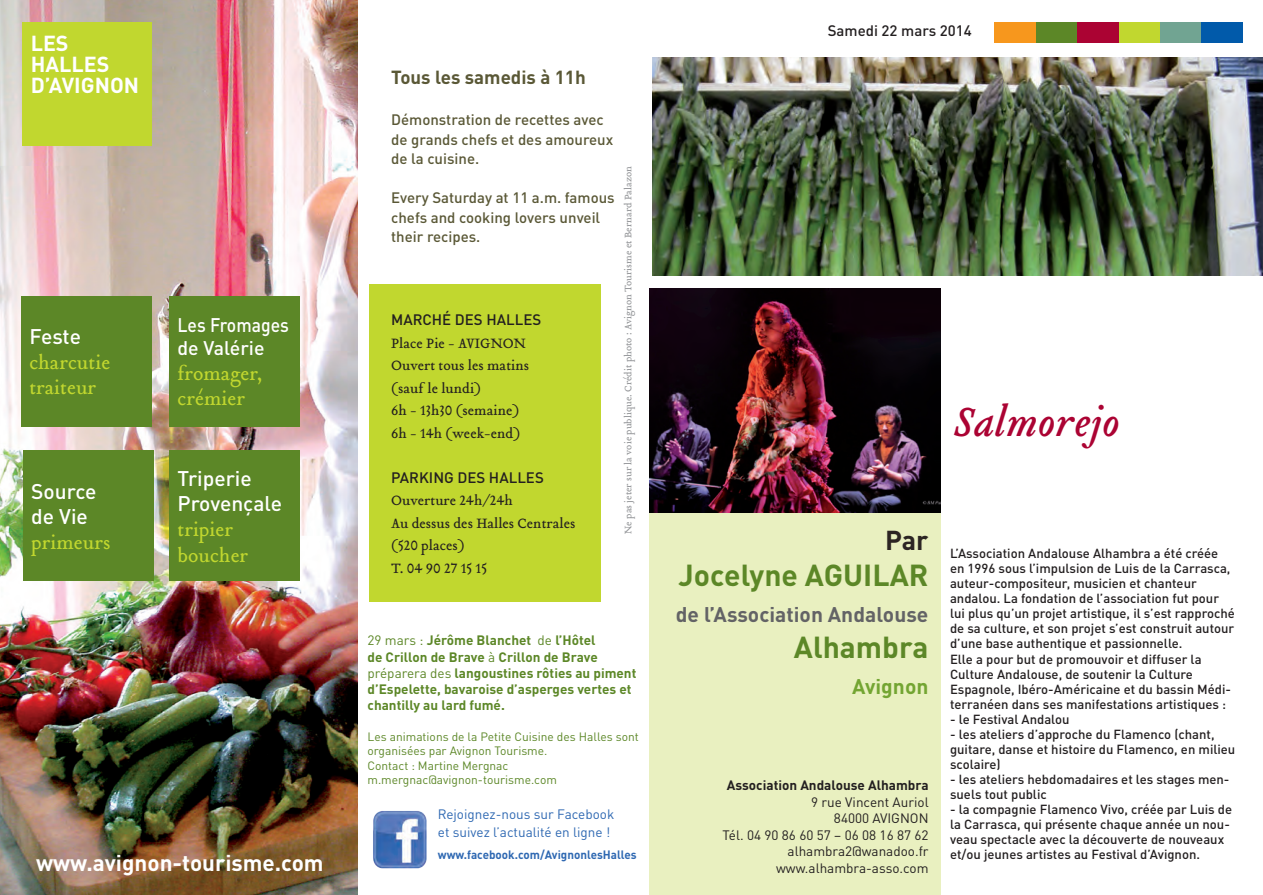
<style>
.page{position:relative;width:1263px;height:895px;background:#fff}
.page>*{position:absolute;margin:0;border:0;box-sizing:border-box;transform-origin:0 0}
.t1{font:italic 45px "Tribute";color:#ab0333}
.t2{font:700 30px "DIN Pro";color:#5c8727}
.t3{font:700 27px "DIN Pro";color:#2c2523}
.t4{font:700 22.5px "DIN Pro";color:#fff}
.t5{font:700 21.45px/21.1px "DIN Pro";color:#fff}
.t6{font:21px/25.2px "Tribute Roman";color:#c1d72f}
.t7{font:500 21px/25.2px "DIN Pro";color:#fff}
.t8{font:700 21px "DIN Pro";color:#636366}
.t9{font:700 21px "DIN Pro";color:#73a532}
.t10{font:500 19.5px/23.4px "DIN Pro";color:#fff;scale:.9 1}
.t11{font:700 18.75px "DIN Pro";color:#5a5836}
.t12{font:15px/22.5px "Tribute Roman";color:#231f20}
.t13{font:500 15px/19.5px "DIN Pro";color:#5a5836}
.t14{font:500 15px "DIN Pro";color:#231f20}
.t15{font:700 13.5px/16.2px "DIN Pro";color:#5c8727}
.t16{font:13.5px/16.5px "DIN Pro";color:#231f20;text-align:right}
.t17{font:13.5px/18px "DIN Pro";color:#2e68b2}
.t18{font:700 13.5px "DIN Pro";color:#231f20}
.t19{font:500 13.05px/15px "DIN Pro";color:#231f20}
.t20{font:12px/14.4px "DIN Pro";color:#5c8727}
.t21{font:700 12px "DIN Pro";color:#2e68b2}
.t22{font:10.5px "Tribute Roman";color:#939598}
.s1{font-weight:400}
</style>
<div class="page">
<img style="left:0;top:0;width:357px;height:895px">
<div style="left:23px;top:23px;width:129px;height:123px;background:#c1d72f"></div>
<div style="left:1119px;top:22px;width:41px;height:21px;background:#c1d72f"></div>
<div style="left:1160px;top:22px;width:41px;height:21px;background:#71a492"></div>
<div style="left:1036px;top:22px;width:41px;height:21px;background:#5c8727"></div>
<div style="left:995px;top:22px;width:41px;height:21px;background:#f7971d"></div>
<div style="left:1077px;top:22px;width:42px;height:21px;background:#ab0333"></div>
<div style="left:1201px;top:22px;width:42px;height:21px;background:#015aaa"></div>
<div style="left:650px;top:513px;width:291px;height:382px;background:#e9f0c0"></div>
<div style="left:370px;top:285px;width:231px;height:317px;background:#c1d72f"></div>
<div style="left:21px;top:296px;width:131px;height:130px;background:#5c8727"></div>
<img style="left:650px;top:288px;width:290px;height:224px">
<img style="left:652px;top:58px;width:611px;height:218px">
<div style="left:169px;top:296px;width:131px;height:130px;background:#5c8727"></div>
<img style="left:373px;top:810px;width:54px;height:59px">
<div style="left:23px;top:450px;width:130px;height:131px;background:#5c8727"></div>
<div style="left:169px;top:450px;width:131px;height:131px;background:#5c8727"></div>
<h3 class="t5" style="left:31px;top:30px;width:110px">LES<br>HALLES<br>D’AVIGNON</h3>
<h3 class="t7" style="left:29px;top:321px;width:53px">Feste</h3>
<h3 class="t6" style="left:29px;top:350px;width:82px">charcutie traiteur</h3>
<h3 class="t7" style="left:31px;top:476px;width:67px">Source de Vie</h3>
<h3 class="t6" style="left:31px;top:529px;width:81px">primeurs</h3>
<h3 class="t10" style="left:178px;top:311px;width:125px">Les Fromages de Valérie</h3>
<h3 class="t6" style="left:178px;top:361px;width:86px">fromager, crémier</h3>
<h3 class="t7" style="left:178px;top:463px;width:106px">Triperie<br>Provençale</h3>
<h3 class="t6" style="left:178px;top:517px;width:72px">tripier boucher</h3>
<h3 class="t4" style="left:36px;top:843px;width:289px">www.avignon-tourisme.com</h3>
<h3 class="t11" style="left:391px;top:62px;width:196px">Tous les samedis à 11h</h3>
<p class="t13" style="left:391px;top:109px;width:224px">Démonstration de recettes avec de grands chefs et des amoureux de la cuisine.</p>
<p class="t13" style="left:391px;top:187px;width:225px">Every Saturday at 11 a.m. famous chefs and cooking lovers unveil their recipes.</p>
<p class="t14" style="left:391px;top:307px;width:152px">MARCHÉ DES HALLES</p>
<p class="t12" style="left:391px;top:331px;width:140px">Place Pie - AVIGNON<br>Ouvert tous les matins (sauf le lundi)<br>6h - 13h30 (semaine)<br>6h - 14h (week-end)</p>
<p class="t14" style="left:391px;top:465px;width:154px">PARKING DES HALLES</p>
<p class="t12" style="left:391px;top:489px;width:186px">Ouverture 24h/24h<br>Au dessus des Halles Centrales (520 places)<br>T. 04 90 27 15 15</p>
<p class="t22" style="left:621px;top:534px;width:369px;rotate:-90deg">Ne pas jeter sur la voie publique. Crédit photo : Avignon Tourisme et Bernard Palazon</p>
<p class="t15" style="left:368px;top:630px;width:270px"><span class="s1">29 mars :</span> Jérôme Blanchet <span class="s1">de</span> l’Hôtel<br>de Crillon de Brave <span class="s1">à</span> Crillon de Brave <span class="s1">préparera des</span> langoustines rôties au piment d’Espelette, bavaroise d’asperges vertes et chantilly au lard fumé.</p>
<p class="t20" style="left:368px;top:728px;width:273px">Les animations de la Petite Cuisine des Halles sont organisées par Avignon Tourisme.<br>Contact : Martine Mergnac m.mergnac@avignon-tourisme.com</p>
<p class="t17" style="left:438px;top:803px;width:178px">Rejoignez-nous sur Facebook et suivez l’actualité en ligne !</p>
<p class="t21" style="left:438px;top:844px;width:200px">www.facebook.com/AvignonlesHalles</p>
<p class="t14" style="left:828px;top:19px;width:146px">Samedi 22 mars 2014</p>
<h1 class="t1" style="left:953px;top:391px;width:169px">Salmorejo</h1>
<h3 class="t3" style="left:885px;top:518px;width:45px">Par</h3>
<h2 class="t2" style="left:679px;top:550px;width:251px">Jocelyne AGUILAR</h2>
<h3 class="t8" style="left:676px;top:597px;width:254px">de l’Association Andalouse</h3>
<h2 class="t2" style="left:794px;top:622px;width:136px">Alhambra</h2>
<h3 class="t9" style="left:852px;top:669px;width:78px">Avignon</h3>
<p class="t18" style="left:727px;top:774px;width:203px">Association Andalouse Alhambra</p>
<p class="t16" style="left:722px;top:792px;width:208px">9 rue Vincent Auriol<br>84000 AVIGNON<br>Tél. 04 90 86 60 57 – 06 08 16 87 62 alhambra2@wanadoo.fr www.alhambra-asso.com</p>
<p class="t19" style="left:950px;top:545px;width:286px">L’Association Andalouse Alhambra a été créée en 1996 sous l’impulsion de Luis de la Carrasca, auteur-compositeur, musicien et chanteur andalou. La fondation de l’association fut pour lui plus qu’un projet artistique, il s’est rapproché de sa culture, et son projet s’est construit autour d’une base authentique et passionnelle.<br>Elle a pour but de promouvoir et diffuser la Culture Andalouse, de soutenir la Culture Espagnole, Ibéro-Américaine et du bassin Médi&shy;terranéen dans ses manifestations artistiques :</p>
<p class="t19" style="left:950px;top:709px;width:121px">- le Festival Andalou</p>
<p class="t19" style="left:950px;top:724px;width:287px">- les ateliers d’approche du Flamenco (chant, guitare, danse et histoire du Flamenco, en milieu scolaire)</p>
<p class="t19" style="left:950px;top:769px;width:281px">- les ateliers hebdomadaires et les stages men&shy;suels tout public</p>
<p class="t19" style="left:950px;top:799px;width:284px">- la compagnie Flamenco Vivo, créée par Luis de la Carrasca, qui présente chaque année un nou&shy;veau spectacle avec la découverte de nouveaux et/ou jeunes artistes au Festival d’Avignon.</p>
</div>
